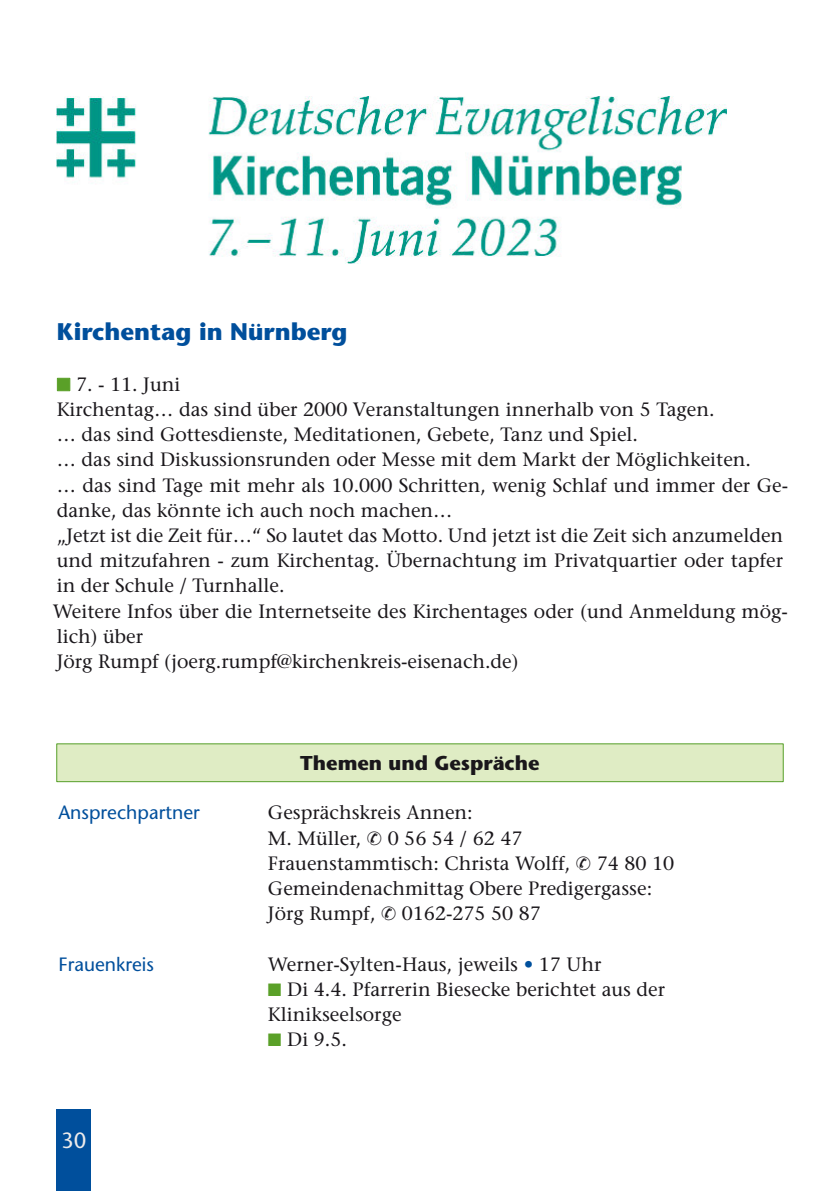
<style>
.page{position:relative;width:840px;height:1191px;background:#fff}
.page>*{position:absolute;margin:0;border:0;box-sizing:border-box;transform-origin:0 0}
.t1{font:700 24px "Stone Sans Std";color:#004f9c}
.t2{font:500 22px "Stone Sans Std";color:#edebeb}
.t3{font:700 20px "Stone Sans Std";color:#1a171b}
.t4{font:500 19.2px/25.2px "Stone Serif Std";color:#1a171b}
.t5{font:500 19.2px "Stone Sans Std";color:#004f9c}
.s1{color:#5aa028}
.s2{color:#00509d}
</style>
<div class="page">
<div style="left:56px;top:743px;width:727px;height:39px;background:#dfecc4;border:1px solid #569f29"></div>
<div style="left:57px;top:1109px;width:34px;height:82px;background:#004f9c"></div>
<img style="left:57px;top:97px;width:669px;height:167px">
<p class="t1" style="left:57px;top:323px;width:292px">Kirchentag in Nürnberg</p>
<p class="t4" style="left:53px;top:373px;width:736px"><span class="s1">■</span> 7. - 11. Juni<br>Kirchentag… das sind über 2000 Veranstaltungen innerhalb von 5 Tagen.<br>… das sind Gottesdienste, Meditationen, Gebete, Tanz und Spiel.<br>… das sind Diskussionsrunden oder Messe mit dem Markt der Möglichkeiten.<br>… das sind Tage mit mehr als 10.000 Schritten, wenig Schlaf und immer der Ge&shy;danke, das könnte ich auch noch machen…<br>„Jetzt ist die Zeit für…“ So lautet das Motto. Und jetzt ist die Zeit sich anzumelden und mitzufahren - zum Kirchentag. Übernachtung im Privatquartier oder tapfer in der Schule / Turnhalle.<br>Weitere Infos über die Internetseite des Kirchentages oder (und Anmeldung mög&shy;lich) über<br>Jörg Rumpf (joerg.rumpf@kirchenkreis-eisenach.de)</p>
<p class="t3" style="left:300px;top:755px;width:241px">Themen und Gespräche</p>
<p class="t5" style="left:58px;top:805px;width:143px">Ansprechpartner</p>
<p class="t4" style="left:268px;top:802px;width:407px">Gesprächskreis Annen:<br>M. Müller, ✆ 0 56 54 / 62 47<br>Frauenstammtisch: Christa Wolff, ✆ 74 80 10<br>Gemeindenachmittag Obere Predigergasse:<br>Jörg Rumpf, ✆ 0162-275 50 87</p>
<p class="t5" style="left:58px;top:956px;width:97px">Frauenkreis</p>
<p class="t4" style="left:268px;top:953px;width:335px">Werner-Sylten-Haus, jeweils <span class="s2">•</span> 17 Uhr</p>
<p class="t4" style="left:268px;top:978px;width:398px"><span class="s1">■</span> Di 4.4. Pfarrerin Biesecke berichtet aus der<br>Klinikseelsorge</p>
<p class="t4" style="left:268px;top:1029px;width:81px"><span class="s1">■</span> Di 9.5.</p>
<p class="t2" style="left:61px;top:1132px;width:27px">30</p>
</div>
